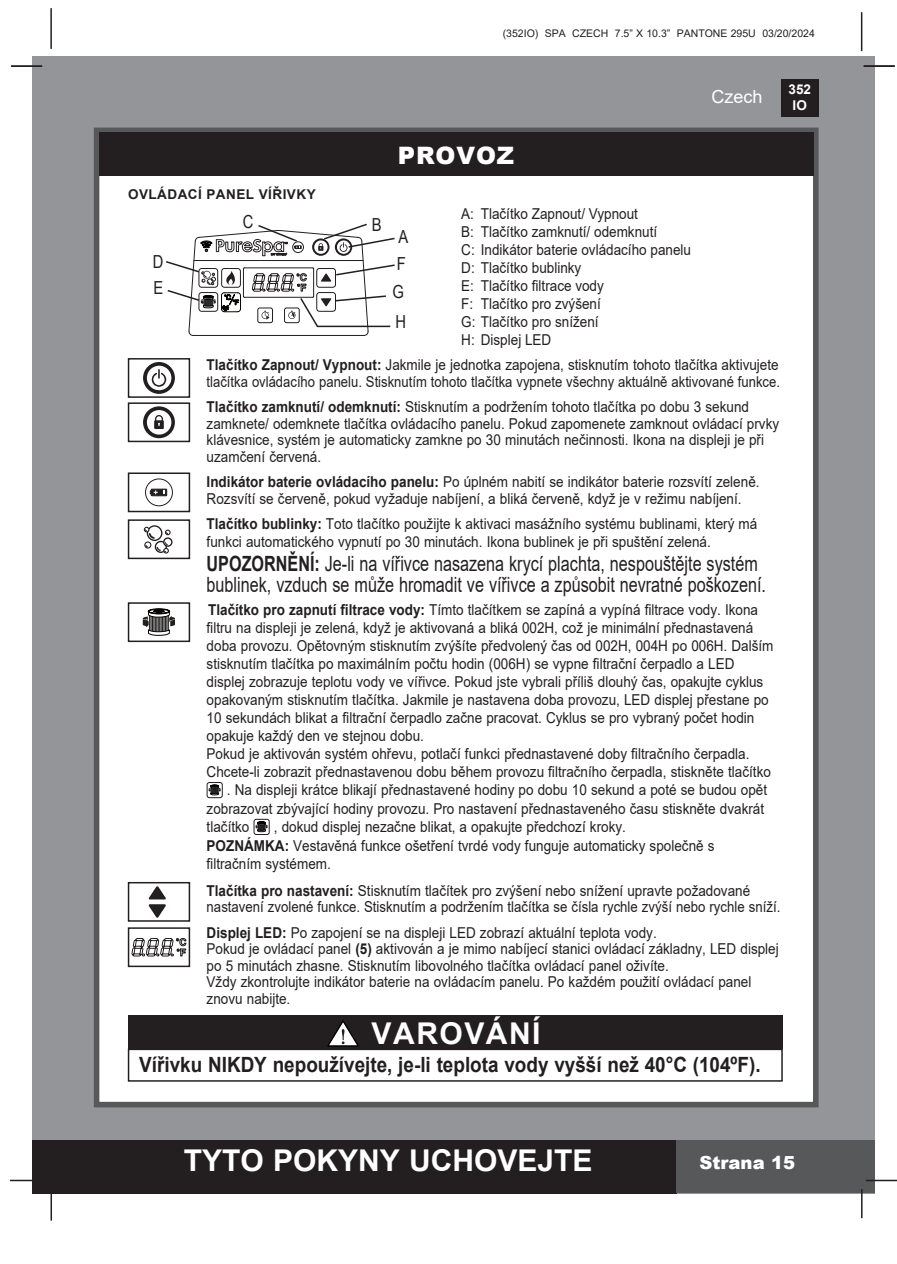
<style>
.page{position:relative;width:897px;height:1264px;background:#fff}
.page>*{position:absolute;margin:0;border:0;box-sizing:border-box;transform-origin:0 0}
.t1{font:700 30px "Arial";color:#fff}
.t2{font:700 30px "Arial";letter-spacing:.05em;color:#fff}
.t3{font:900 24px "Arial";letter-spacing:.035em;color:#fff}
.t4{font:21px/21px "Arial";color:#231f20;scale:.77 1}
.t5{font:700 21px "Arial";color:#231f20;scale:.9 1}
.t6{font:900 18px "Arial";color:#fff}
.t7{font:18px "Arial Narrow";color:#231f20}
.t8{font:18px "Arial";color:#fff}
.t9{font:15px/18px "Arial";color:#231f20;scale:.9 1}
.t10{font:15px "Arial";color:#231f20;scale:.88 1}
.t11{font:700 13.5px "Arial";letter-spacing:.035em;color:#231f20}
.t12{font:700 13.5px/16.2px "Arial";color:#fff;text-align:center}
.t13{font:10.5px "Arial";color:#231f20}
.s1{font-weight:700}
</style>
<div class="page">
<div style="left:33px;top:56px;width:842px;height:1137px;background:#939598"></div>
<div style="left:780px;top:79px;width:38px;height:38px;background:#231f20"></div>
<hr style="left:50px;top:8px;width:2px;height:41px;background:#231f20">
<hr style="left:860px;top:12px;width:2px;height:39px;background:#231f20">
<div style="left:33px;top:1140px;width:644px;height:53px;background:#231f20"></div>
<div style="left:676px;top:1140px;width:199px;height:53px;background:#57585a"></div>
<hr style="left:865px;top:1179px;width:31px;height:2px;background:#231f20">
<hr style="left:860px;top:1189px;width:2px;height:29px;background:#231f20">
<hr style="left:50px;top:1190px;width:2px;height:30px;background:#231f20">
<hr style="left:10px;top:1179px;width:31px;height:2px;background:#231f20">
<div style="left:94px;top:128px;width:724px;height:979px;background:#fff;border:6px solid #57585a"></div>
<div style="left:99px;top:132px;width:714px;height:44px;background:#231f20"></div>
<hr style="left:863px;top:65px;width:31px;height:2px;background:#231f20">
<hr style="left:11px;top:65px;width:31px;height:2px;background:#231f20">
<div style="left:207px;top:782px;width:15px;height:16px;border:1px solid #231f20;border-radius:2px"></div>
<svg style="left:208px;top:785px;width:13px;height:10px"></svg>
<div style="left:254px;top:819px;width:15px;height:15px;border:1px solid #231f20;border-radius:2px"></div>
<svg style="left:255px;top:821px;width:13px;height:11px"></svg>
<svg style="left:143px;top:362px;width:32px;height:32px"></svg>
<div style="left:128px;top:358px;width:62px;height:40px;border:2px solid #231f20"></div>
<svg style="left:143px;top:406px;width:32px;height:32px"></svg>
<div style="left:128px;top:402px;width:62px;height:40px;border:2px solid #231f20"></div>
<div style="left:145px;top:479px;width:28px;height:27px;border:1px solid #231f20;border-radius:50%"></div>
<svg style="left:149px;top:488px;width:18px;height:8px"></svg>
<div style="left:128px;top:472px;width:62px;height:40px;border:2px solid #231f20"></div>
<svg style="left:142px;top:608px;width:33px;height:28px"></svg>
<div style="left:128px;top:602px;width:62px;height:40px;border:2px solid #231f20"></div>
<div style="left:163px;top:537px;width:9px;height:10px;border:1px solid #231f20;border-radius:50%"></div>
<svg style="left:144px;top:525px;width:26px;height:28px"></svg>
<div style="left:128px;top:519px;width:62px;height:40px;border:2px solid #231f20"></div>
<div style="left:128px;top:1015px;width:654px;height:34px;background:#231f20"></div>
<div style="left:128px;top:1048px;width:654px;height:33px;border:2px solid #231f20"></div>
<svg style="left:327px;top:1020px;width:32px;height:26px"></svg>
<svg style="left:131px;top:938px;width:55px;height:19px"></svg>
<div style="left:128px;top:927px;width:62px;height:40px;border:2px solid #231f20"></div>
<div style="left:128px;top:882px;width:62px;height:39px;border:2px solid #231f20"></div>
<svg style="left:148px;top:886px;width:18px;height:31px"></svg>
<svg style="left:166px;top:223px;width:229px;height:113px"></svg>
<hr style="left:317px;top:326px;width:73px;height:1px;background:#231f20">
<p class="t13" style="left:502px;top:26px;width:313px">(352IO) SPA CZECH 7.5” X 10.3” PANTONE 295U 03/20/2024</p>
<p class="t8" style="left:711px;top:84px;width:53px">Czech</p>
<p class="t12" style="left:788px;top:81px;width:24px">352<br>IO</p>
<p class="t11" style="left:128px;top:185px;width:189px">OVLÁDACÍ PANEL VÍŘIVKY</p>
<p class="t7" style="left:153px;top:248px;width:12px">D</p>
<p class="t7" style="left:153px;top:275px;width:11px">E</p>
<p class="t7" style="left:243px;top:209px;width:12px">C</p>
<p class="t7" style="left:372px;top:211px;width:11px">B</p>
<p class="t3" style="left:398px;top:138px;width:118px">PROVOZ</p>
<p class="t7" style="left:398px;top:223px;width:11px">A</p>
<p class="t7" style="left:397px;top:251px;width:11px">F</p>
<p class="t7" style="left:392px;top:278px;width:13px">G</p>
<p class="t7" style="left:395px;top:308px;width:12px">H</p>
<p class="t9" style="left:461px;top:204px;width:198px">A: Tlačítko Zapnout/ Vypnout</p>
<p class="t9" style="left:461px;top:222px;width:219px">B: Tlačítko zamknutí/ odemknutí</p>
<p class="t9" style="left:461px;top:240px;width:257px">C: Indikátor baterie ovládacího panelu</p>
<p class="t9" style="left:461px;top:258px;width:135px">D: Tlačítko bublinky</p>
<p class="t9" style="left:461px;top:276px;width:160px">E: Tlačítko filtrace vody</p>
<p class="t9" style="left:461px;top:294px;width:157px">F: Tlačítko pro zvýšení</p>
<p class="t9" style="left:461px;top:312px;width:154px">G: Tlačítko pro snížení</p>
<p class="t9" style="left:461px;top:330px;width:102px">H: Displej LED</p>
<p class="t9" style="left:207px;top:357px;width:638px;line-height:16.5px"><span class="s1">Tlačítko Zapnout/ Vypnout:</span> Jakmile je jednotka zapojena, stisknutím tohoto tlačítka aktivujete tlačítka ovládacího panelu. Stisknutím tohoto tlačítka vypnete všechny aktuálně aktivované funkce.</p>
<p class="t9" style="left:207px;top:398px;width:604px"><span class="s1">Tlačítko zamknutí/ odemknutí:</span> Stisknutím a podržením tohoto tlačítka po dobu 3 sekund</p>
<p class="t9" style="left:207px;top:414px;width:637px">zamknete/ odemknete tlačítka ovládacího panelu. Pokud zapomenete zamknout ovládací prvky</p>
<p class="t9" style="left:207px;top:431px;width:621px">klávesnice, systém je automaticky zamkne po 30 minutách nečinnosti. Ikona na displeji je při</p>
<p class="t9" style="left:207px;top:447px;width:129px">uzamčení červená.</p>
<p class="t9" style="left:207px;top:473px;width:615px"><span class="s1">Indikátor baterie ovládacího panelu:</span> Po úplném nabití se indikátor baterie rozsvítí zeleně.</p>
<p class="t9" style="left:207px;top:489px;width:596px">Rozsvítí se červeně, pokud vyžaduje nabíjení, a bliká červeně, když je v režimu nabíjení.</p>
<p class="t9" style="left:207px;top:515px;width:613px"><span class="s1">Tlačítko bublinky:</span> Toto tlačítko použijte k aktivaci masážního systému bublinami, který má funkci automatického vypnutí po 30 minutách. Ikona bublinek je při spuštění zelená.</p>
<p class="t4" style="left:207px;top:552px;width:727px"><span class="s1">UPOZORNĚNÍ:</span> Je-li na vířivce nasazena krycí plachta, nespouštějte systém bublinek, vzduch se může hromadit ve vířivce a způsobit nevratné poškození.</p>
<p class="t9" style="left:207px;top:600px;width:631px"><span class="s1">Tlačítko pro zapnutí filtrace vody:</span> Tímto tlačítkem se zapíná a vypíná filtrace vody. Ikona filtru na displeji je zelená, když je aktivovaná a bliká 002H, což je minimální přednastavená doba provozu. Opětovným stisknutím zvýšíte předvolený čas od 002H, 004H po 006H. Dalším stisknutím tlačítka po maximálním počtu hodin (006H) se vypne filtrační čerpadlo a LED displej zobrazuje teplotu vody ve vířivce. Pokud jste vybrali příliš dlouhý čas, opakujte cyklus opakovaným stisknutím tlačítka. Jakmile je nastavena doba provozu, LED displej přestane po 10 sekundách blikat a filtrační čerpadlo začne pracovat. Cyklus se pro vybraný počet hodin opakuje každý den ve stejnou dobu.</p>
<p class="t9" style="left:207px;top:744px;width:604px">Pokud je aktivován systém ohřevu, potlačí funkci přednastavené doby filtračního čerpadla.</p>
<p class="t9" style="left:207px;top:762px;width:628px;line-height:18.6px;text-align:right">Chcete-li zobrazit přednastavenou dobu během provozu filtračního čerpadla, stiskněte tlačítko . Na displeji krátce blikají přednastavené hodiny po dobu 10 sekund a poté se budou opět</p>
<p class="t9" style="left:207px;top:799px;width:621px">zobrazovat zbývající hodiny provozu. Pro nastavení přednastaveného času stiskněte dvakrát</p>
<p class="t9" style="left:207px;top:818px;width:49px">tlačítko</p>
<p class="t9" style="left:274px;top:818px;width:393px">, dokud displej nezačne blikat, a opakujte předchozí kroky.</p>
<p class="t9" style="left:207px;top:836px;width:566px"><span class="s1">POZNÁMKA:</span> Vestavěná funkce ošetření tvrdé vody funguje automaticky společně s</p>
<p class="t9" style="left:207px;top:854px;width:139px">filtračním systémem.</p>
<p class="t9" style="left:207px;top:881px;width:605px"><span class="s1">Tlačítka pro nastavení:</span> Stisknutím tlačítek pro zvýšení nebo snížení upravte požadované</p>
<p class="t10" style="left:207px;top:896px;width:653px">nastavení zvolené funkce. Stisknutím a podržením tlačítka se čísla rychle zvýší nebo rychle sníží.</p>
<p class="t9" style="left:207px;top:923px;width:501px"><span class="s1">Displej LED:</span> Po zapojení se na displeji LED zobrazí aktuální teplota vody.</p>
<p class="t9" style="left:207px;top:939px;width:637px">Pokud je ovládací panel <span class="s1">(5)</span> aktivován a je mimo nabíjecí stanici ovládací základny, LED displej</p>
<p class="t9" style="left:207px;top:956px;width:515px">po 5 minutách zhasne. Stisknutím libovolného tlačítka ovládací panel oživíte.</p>
<p class="t9" style="left:207px;top:972px;width:606px">Vždy zkontrolujte indikátor baterie na ovládacím panelu. Po každém použití ovládací panel</p>
<p class="t9" style="left:207px;top:989px;width:94px">znovu nabijte.</p>
<p class="t2" style="left:371px;top:1012px;width:170px">VAROVÁNÍ</p>
<p class="t5" style="left:139px;top:1050px;width:692px">Vířivku NIKDY nepoužívejte, je-li teplota vody vyšší než 40°C (104ºF).</p>
<h1 class="t1" style="left:184px;top:1139px;width:410px">TYTO POKYNY UCHOVEJTE</h1>
<p class="t6" style="left:699px;top:1149px;width:97px">Strana 15</p>
</div>
